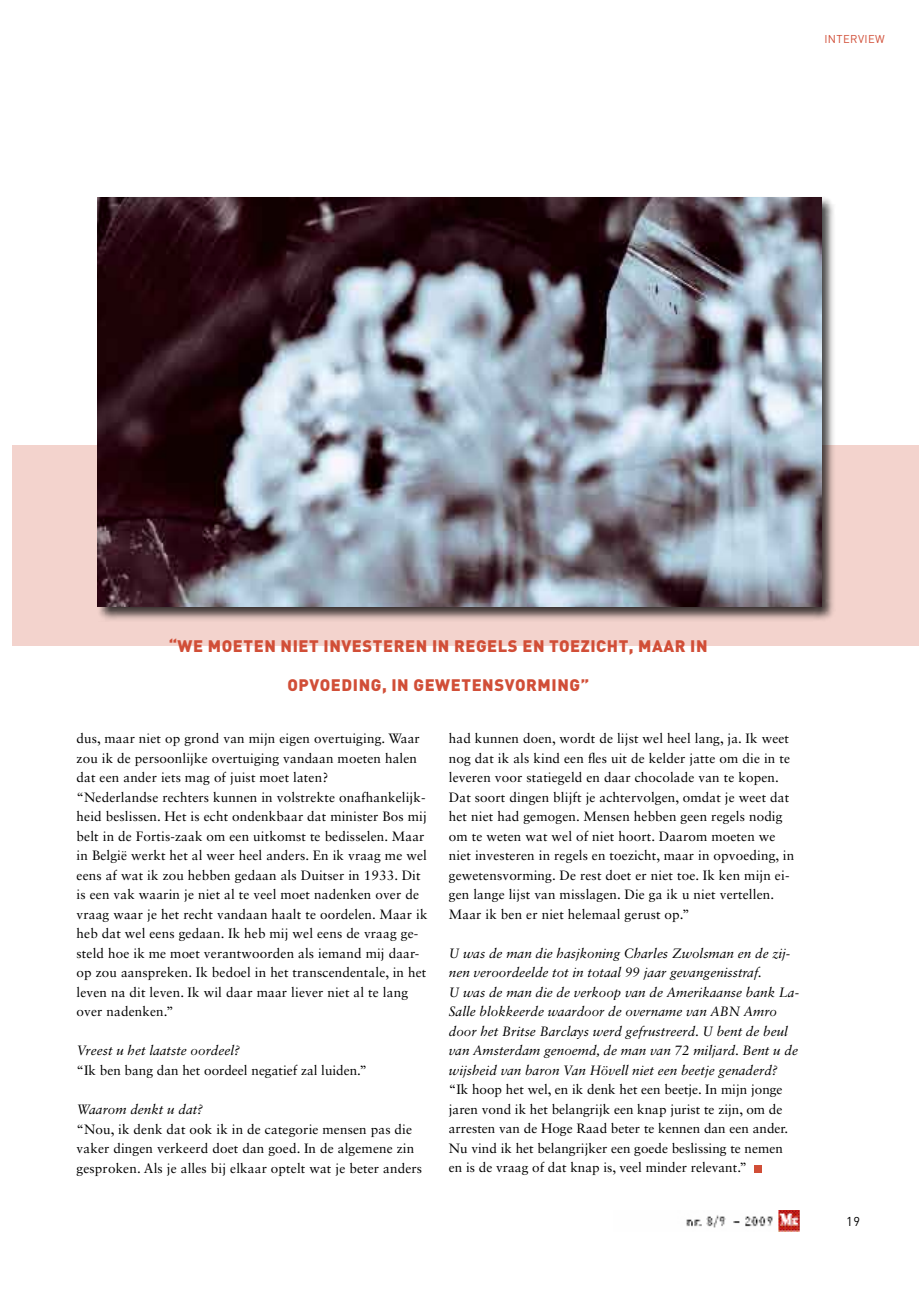
<style>
.page{position:relative;width:919px;height:1289px;background:#fff}
.page>*{position:absolute;margin:0;border:0;box-sizing:border-box;transform-origin:0 0}
.t1{font:900 16.5px "DINOT";letter-spacing:.035em;color:#d14e37}
.t2{font:13.5px/19.5px "Sabon LT Std";letter-spacing:.01em;color:#000}
.t3{font:italic 13.5px/19.5px "Sabon LT Std";color:#000}
.t4{font:12.75px "DINOT";color:#000}
.t5{font:11.25px "DINOT";letter-spacing:.035em;color:#d14e37}
</style>
<div class="page">
<img style="left:686px;top:1210px;width:113px;height:21px">
<div style="left:13px;top:445px;width:905px;height:201px;background:#f3d3cd"></div>
<div style="left:96px;top:195px;width:739px;height:426px;background:#000;opacity:.75"></div>
<img style="left:98px;top:197px;width:723px;height:410px">
<div style="left:753px;top:1164px;width:8px;height:8px;background:#d14e37"></div>
<p class="t5" style="left:824px;top:31px;width:61px">INTERVI EW</p>
<p class="t1" style="left:169px;top:635px;width:482px">“WE MOETEN NIET INVESTEREN IN REGELS EN TOEZICHT, MAA</p>
<p class="t1" style="left:674px;top:635px;width:34px">R IN</p>
<p class="t1" style="left:287px;top:674px;width:303px">OPVOEDING, IN GEWETENSVORMI NG”</p>
<p class="t2" style="left:77px;top:728px;width:352px">dus, maar niet op grond van mijn eigen overtuiging. Waar zou ik de persoonlijke overtuiging vandaan moeten halen dat een ander iets mag of juist moet laten?<br>“Nederlandse rechters kunnen in volstrekte onafhankelijk&shy;heid beslissen. Het is echt ondenkbaar dat minister Bos mij belt in de Fortis-zaak om een uitkomst te bedisselen. Maar in België werkt het al weer heel anders. En ik vraag me wel eens af wat ik zou hebben gedaan als Duitser in 1933. Dit is een vak waarin je niet al te veel moet nadenken over de vraag waar je het recht vandaan haalt te oordelen. Maar ik heb dat wel eens gedaan. Ik heb mij wel eens de vraag ge&shy;steld hoe ik me moet verantwoorden als iemand mij daar&shy;op zou aanspreken. Ik bedoel in het transcendentale, in het leven na dit leven. Ik wil daar maar liever niet al te lang over nadenken.”</p>
<p class="t3" style="left:77px;top:1040px;width:165px">Vreest u het laatste oordeel?</p>
<p class="t2" style="left:77px;top:1060px;width:292px">“Ik ben bang dan het oordeel negatief zal luiden.”</p>
<p class="t3" style="left:77px;top:1099px;width:128px">Waarom denkt u dat?</p>
<p class="t2" style="left:77px;top:1118px;width:347px">“Nou, ik denk dat ook ik in de categorie mensen pas die vaker dingen verkeerd doet dan goed. In de algemene zin gesproken. Als je alles bij elkaar optelt wat je beter anders</p>
<p class="t2" style="left:449px;top:728px;width:347px">had kunnen doen, wordt de lijst wel heel lang, ja. Ik weet nog dat ik als kind een fles uit de kelder jatte om die in te leveren voor statiegeld en daar chocolade van te kopen.<br>Dat soort dingen blijft je achtervolgen, omdat je weet dat het niet had gemogen. Mensen hebben geen regels nodig om te weten wat wel of niet hoort. Daarom moeten we niet investeren in regels en toezicht, maar in opvoeding, in gewetensvorming. De rest doet er niet toe. Ik ken mijn ei&shy;gen lange lijst van misslagen. Die ga ik u niet vertellen.<br>Maar ik ben er niet helemaal gerust op.”</p>
<p class="t3" style="left:449px;top:943px;width:352px">U was de man die hasjkoning Charles Zwolsman en de zij&shy;nen veroordeelde tot in totaal 99 jaar gevangenisstraf.<br>U was de man die de verkoop van de Amerikaanse bank La-Salle blokkeerde waardoor de overname van ABN Amro door het Britse Barclays werd gefrustreerd. U bent de beul van Amsterdam genoemd, de man van 72 miljard. Bent u de wijsheid van baron Van Hövell niet een beetje genaderd?</p>
<p class="t2" style="left:449px;top:1079px;width:341px">“Ik hoop het wel, en ik denk het een beetje. In mijn jonge jaren vond ik het belangrijk een knap jurist te zijn, om de arresten van de Hoge Raad beter te kennen dan een ander.<br>Nu vind ik het belangrijker een goede beslissing te nemen en is de vraag of dat knap is, veel minder relevant.”</p>
<p class="t4" style="left:846px;top:1212px;width:15px">19</p>
</div>
